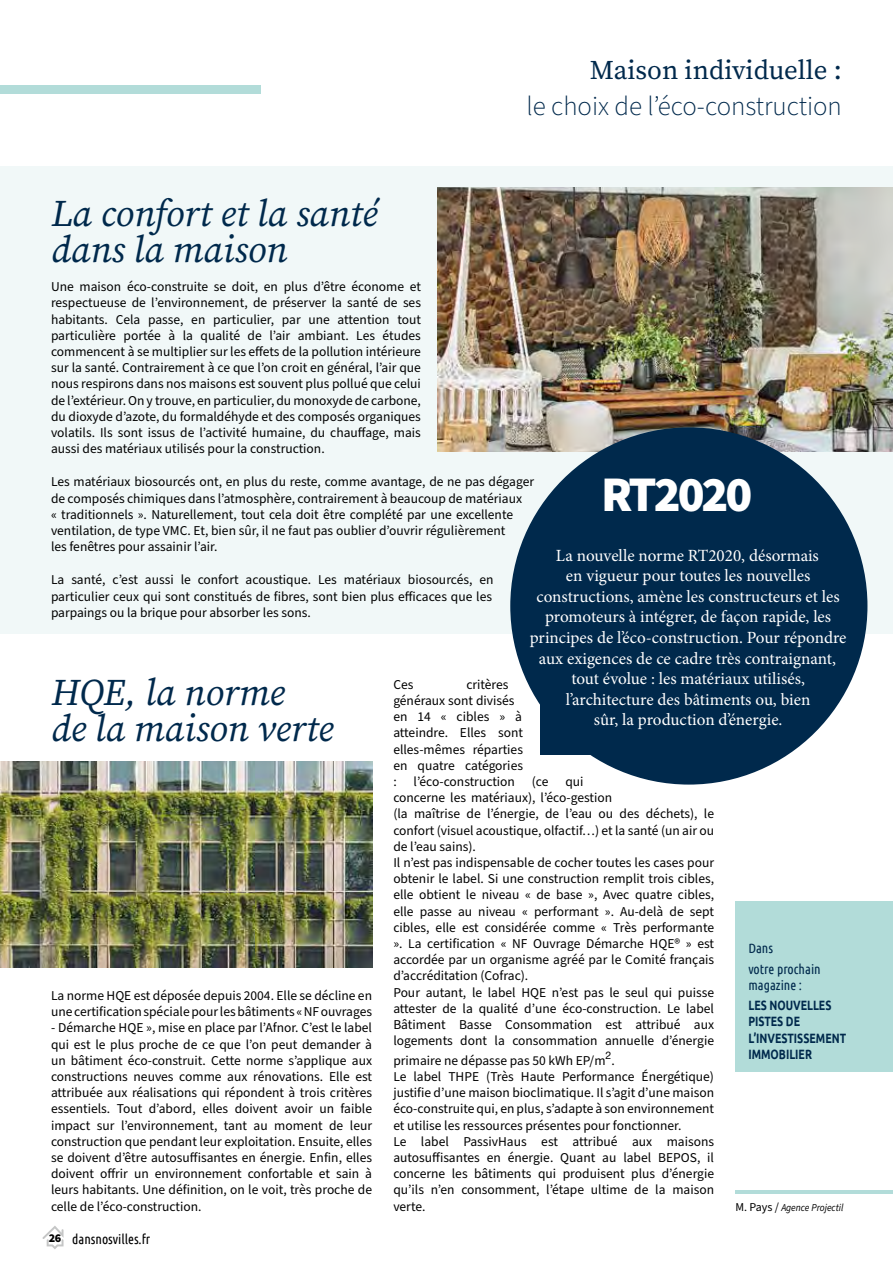
<style>
.page{position:relative;width:893px;height:1263px;background:#fff}
.page>*{position:absolute;margin:0;border:0;box-sizing:border-box;transform-origin:0 0}
.t1{font:900 49.8px "Source Sans Pro";letter-spacing:-.06em;color:#fff}
.t2{font:italic 37.5px/36px "Source Serif Variable";color:#00294c}
.t3{font:300 27px "Source Sans Pro";color:#00294c}
.t4{font:27px "Source Serif Variable";color:#00294c}
.t5{font:17.1px/20.5px "Minion Pro";color:#fff;text-align:center}
.t6{font:13.5px/16.2px "Source Sans Pro";color:#000}
.t7{font:700 13.5px/16.2px "Ubuntu";color:#00294c;scale:.78 1}
.t8{font:13.5px/20.4px "Ubuntu Condensed";color:#00294c}
.t9{font:13.5px "Ubuntu Condensed";color:#000}
.t10{font:italic 10.5px "Source Sans Pro";color:#000;scale:.91 1}
.s1{font-style:normal;font-size:12px}
.s2{font-family:"Source Sans Pro";font-weight:900;font-size:12px}
</style>
<div class="page">
<svg style="left:42px;top:1226px;width:22px;height:23px"></svg>
<div style="left:0;top:166px;width:893px;height:468px;background:#f1f8f8"></div>
<img style="left:0;top:761px;width:372px;height:206px">
<div style="left:736px;top:901px;width:157px;height:170px;background:#b2dcd9"></div>
<div style="left:0;top:85px;width:260px;height:9px;background:#b2dcd9"></div>
<img style="left:438px;top:187px;width:455px;height:264px">
<div style="left:510px;top:427px;width:357px;height:357px;background:#00294c;border-radius:50%"></div>
<div style="left:540px;top:603px;width:152px;height:152px;background:#00294c"></div>
<hr style="left:735px;top:1190px;width:158px;height:4px;background:#b2dcd9">
<h3 class="t4" style="left:590px;top:52px;width:254px">Maison individuelle :</h3>
<h3 class="t3" style="left:526px;top:88px;width:317px">le choix de l’éco-construction</h3>
<h2 class="t2" style="left:51px;top:196px;width:328px">La confort et la santé dans la maison</h2>
<p class="t6" style="left:51px;top:279px;width:371px;text-align:justify">Une maison éco-construite se doit, en plus d’être économe et respectueuse de l’environnement, de préserver la santé de ses habitants. Cela passe, en particulier, par une attention tout particulière portée à la qualité de l’air ambiant. Les études commencent à se multiplier sur les effets de la pollution intérieure sur la santé. Contrairement à ce que l’on croit en général, l’air que nous respirons dans nos maisons est souvent plus pollué que celui de l’extérieur. On y trouve, en particulier, du monoxyde de carbone, du dioxyde d’azote, du formaldéhyde et des composés organiques volatils. Ils sont issus de l’activité humaine, du chauffage, mais aussi des matériaux utilisés pour la construction.</p>
<p class="t6" style="left:51px;top:474px;width:485px">Les matériaux biosourcés ont, en plus du reste, comme avantage, de ne pas dégager de composés chimiques dans l’atmosphère, contrairement à beaucoup de matériaux<br>« traditionnels ». Naturellement, tout cela doit être complété par une excellente ventilation, de type VMC. Et, bien sûr, il ne faut pas oublier d’ouvrir régulièrement<br>les fenêtres pour assainir l’air.</p>
<p class="t6" style="left:51px;top:572px;width:444px;text-align:justify">La santé, c’est aussi le confort acoustique. Les matériaux biosourcés, en particulier ceux qui sont constitués de fibres, sont bien plus efficaces que les parpaings ou la brique pour absorber les sons.</p>
<h1 class="t1" style="left:601px;top:460px;width:153px">RT2020</h1>
<p class="t5" style="left:530px;top:545px;width:318px">La nouvelle norme RT2020, désormais<br>en vigueur pour toutes les nouvelles constructions, amène les constructeurs et les promoteurs à intégrer, de façon rapide, les principes de l’éco-construction. Pour répondre aux exigences de ce cadre très contraignant, tout évolue : les matériaux utilisés, l’architecture des bâtiments ou, bien<br>sûr, la production d’énergie.</p>
<h2 class="t2" style="left:51px;top:674px;width:284px">HQE, la norme<br>de la maison verte</h2>
<p class="t6" style="left:393px;top:677px;width:322px;text-indent:73px">critères<br>généraux sont divisés<br>en 14 « cibles » à<br>atteindre. Elles sont<br>elles-mêmes réparties<br>en quatre catégories<br>: l’éco-construction (ce qui<br>concerne les matériaux), l’éco-gestion<br>(la maîtrise de l’énergie, de l’eau ou des déchets), le confort (visuel acoustique, olfactif…) et la santé (un air ou de l’eau sains).<br>Il n’est pas indispensable de cocher toutes les cases pour obtenir le label. Si une construction remplit trois cibles, elle obtient le niveau « de base », Avec quatre cibles, elle passe au niveau « performant ». Au-delà de sept cibles, elle est considérée comme « Très performante ». La certification « NF Ouvrage Démarche HQE® » est accordée par un organisme agréé par le Comité français d’accréditation (Cofrac).<br>Pour autant, le label HQE n’est pas le seul qui puisse attester de la qualité d’une éco-construction. Le label Bâtiment Basse Consommation est attribué aux logements dont la consommation annuelle d’énergie</p>
<p class="t6" style="left:393px;top:1052px;width:322px">primaire ne dépasse pas 50 kWh EP/m<sup>2</sup>.<br>Le label THPE (Très Haute Performance Énergétique) justifie d’une maison bioclimatique. Il s’agit d’une maison éco-construite qui, en plus, s’adapte à son environnement et utilise les ressources présentes pour fonctionner.<br>Le label PassivHaus est attribué aux maisons autosuffisantes en énergie. Quant au label BEPOS, il concerne les bâtiments qui produisent plus d’énergie qu’ils n’en consomment, l’étape ultime de la maison verte.</p>
<p class="t6" style="left:393px;top:677px;width:22px">Ces</p>
<p class="t8" style="left:748px;top:938px;width:74px">Dans<br>votre prochain</p>
<p class="t8" style="left:748px;top:974px;width:55px">magazine :</p>
<p class="t7" style="left:748px;top:997px;width:127px">LES NOUVELLES<br>PISTES DE<br>L’INVESTISSEMENT<br>IMMOBILIER</p>
<p class="t6" style="left:51px;top:988px;width:323px">La norme HQE est déposée depuis 2004. Elle se décline en une certification spéciale pour les bâtiments « NF ouvrages</p>
<p class="t6" style="left:51px;top:1020px;width:323px;text-align:justify">- Démarche HQE », mise en place par l’Afnor. C’est le label qui est le plus proche de ce que l’on peut demander à un bâtiment éco-construit. Cette norme s’applique aux constructions neuves comme aux rénovations. Elle est attribuée aux réalisations qui répondent à trois critères essentiels. Tout d’abord, elles doivent avoir un faible impact sur l’environnement, tant au moment de leur construction que pendant leur exploitation. Ensuite, elles se doivent d’être autosuffisantes en énergie. Enfin, elles doivent offrir un environnement confortable et sain à leurs habitants. Une définition, on le voit, très proche de celle de l’éco-construction.</p>
<p class="t10" style="left:735px;top:1200px;width:120px"><span class="s1">M. Pays /</span> Agence Projectil</p>
<p class="t9" style="left:49px;top:1230px;width:103px"><span class="s2">26</span> dansnosvilles.fr</p>
</div>
